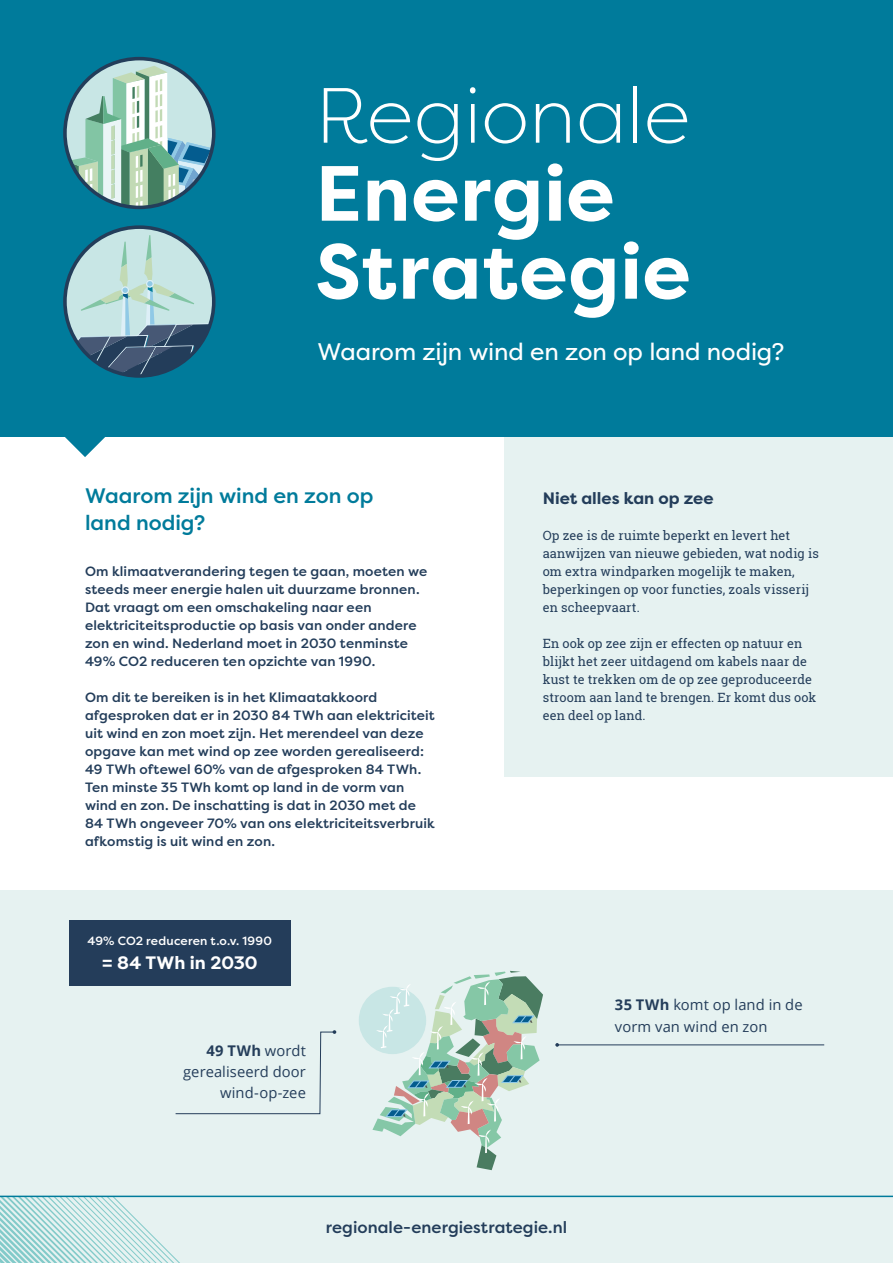
<style>
.page{position:relative;width:893px;height:1263px;background:#fff}
.page>*{position:absolute;margin:0;border:0;box-sizing:border-box;transform-origin:0 0}
.t1{font:700 78px/78px "Filson Pro";letter-spacing:.01em;color:#fff}
.RES_Heading_2_doorlo{font:24px "Filson Pro";letter-spacing:-.01em;color:#fff}
.RES_inleiding{font:500 21px/27px "Filson Pro";color:#007b9b}
.RES_Body{font:700 18px "Filson Pro";color:#fff}
.RES_Heading_2_doorlo-2{font:500 16.5px "Filson Pro";letter-spacing:.005em;color:#233d5a}
.RES_Heading_2_doorlo-3{font:700 16.5px "Filson Pro";color:#233d5a}
.RES_Body-2{font:14.7px/21px "Open Sans";letter-spacing:.005em;color:#243d5a;text-align:right}
.RES_inleiding-2{font:500 13.5px/18px "Filson Pro";letter-spacing:.01em;color:#233d5a}
.RES_body_0mm_indent{font:12.75px/18px "Roboto Slab";letter-spacing:.01em;color:#233d5a}
.RES_Body-3{font:500 12px "Filson Pro";letter-spacing:.015em;color:#fff}
.s1{font-weight:300}
.s2{font-weight:700}
</style>
<div class="page">
<div style="left:0;top:891px;width:893px;height:372px;background:#e6f2f1"></div>
<div style="left:359px;top:987px;width:67px;height:67px;background:#c8e6e5;border-radius:50%"></div>
<svg style="left:372px;top:971px;width:171px;height:199px"></svg>
<svg style="left:175px;top:1030px;width:161px;height:84px"></svg>
<hr style="left:557px;top:1044px;width:267px;height:1px;background:#243d5a">
<svg style="left:555px;top:1043px;width:4px;height:4px"></svg>
<div style="left:69px;top:920px;width:222px;height:65px;background:#243d5a"></div>
<div style="left:504px;top:397px;width:389px;height:380px;background:#e6f2f1"></div>
<div style="left:0;top:0;width:893px;height:436px;background:#007b9b"></div>
<svg style="left:61px;top:436px;width:48px;height:21px"></svg>
<svg style="left:0;top:1197px;width:184px;height:66px"></svg>
<hr style="left:0;top:1195px;width:893px;height:2px;background:#007b9b">
<svg style="left:65px;top:230px;width:146px;height:145px"></svg>
<div style="left:63px;top:225px;width:153px;height:153px;border:4px solid #233d5a;border-radius:50%"></div>
<svg style="left:68px;top:66px;width:143px;height:141px;background:#8fbebb"></svg>
<div style="left:63px;top:57px;width:153px;height:152px;border:4px solid #233d5a;border-radius:50%"></div>
<p class="t1" style="left:315px;top:78px;width:377px"><span class="s1">Regionale<br></span>Energie<br>Strategie</p>
<p class="RES_Heading_2_doorlo" style="left:318px;top:335px;width:468px">Waarom zijn wind en zon op land nodig?</p>
<p class="RES_inleiding" style="left:85px;top:482px;width:290px">Waarom zijn wind en zon op land nodig?</p>
<p class="RES_inleiding-2" style="left:85px;top:562px;width:344px">Om klimaatverandering tegen te gaan, moeten we steeds meer energie halen uit duurzame bronnen.<br>Dat vraagt om een omschakeling naar een elektriciteitsproductie op basis van onder andere zon en wind. Nederland moet in 2030 tenminste 49% CO2 reduceren ten opzichte van 1990.</p>
<p class="RES_inleiding-2" style="left:85px;top:688px;width:351px">Om dit te bereiken is in het Klimaatakkoord afgesproken dat er in 2030 84 TWh aan elektriciteit uit wind en zon moet zijn. Het merendeel van deze opgave kan met wind op zee worden gerealiseerd:<br>49 TWh oftewel 60% van de afgesproken 84 TWh.<br>Ten minste 35 TWh komt op land in de vorm van wind en zon. De inschatting is dat in 2030 met de 84 TWh ongeveer 70% van ons elektriciteitsverbruik afkomstig is uit wind en zon.</p>
<p class="RES_Body-3" style="left:88px;top:932px;width:186px">49% CO2 reduceren t.o.v. 1990</p>
<p class="RES_Body" style="left:102px;top:951px;width:157px">= 84 TWh in 2030</p>
<p class="RES_Body-2" style="left:183px;top:1040px;width:124px"><span class="s2">49 TWh</span> wordt gerealiseerd door wind-op-zee</p>
<p class="RES_Heading_2_doorlo-3" style="left:543px;top:488px;width:172px">Niet alles kan op zee</p>
<p class="RES_body_0mm_indent" style="left:543px;top:526px;width:249px">Op zee is de ruimte beperkt en levert het</p>
<p class="RES_body_0mm_indent" style="left:543px;top:544px;width:278px">aanwijzen van nieuwe gebieden, wat nodig is</p>
<p class="RES_body_0mm_indent" style="left:543px;top:562px;width:254px">om extra windparken mogelijk te maken,</p>
<p class="RES_body_0mm_indent" style="left:543px;top:580px;width:268px">beperkingen op voor functies, zoals visserij</p>
<p class="RES_body_0mm_indent" style="left:543px;top:598px;width:99px">en scheepvaart.</p>
<p class="RES_body_0mm_indent" style="left:543px;top:634px;width:275px">En ook op zee zijn er effecten op natuur en blijkt het zeer uitdagend om kabels naar de kust te trekken om de op zee geproduceerde stroom aan land te brengen. Er komt dus ook een deel op land.</p>
<p class="RES_Body-2" style="left:615px;top:994px;width:189px"><span class="s2">35 TWh</span> komt op land in de</p>
<p class="RES_Body-2" style="left:615px;top:1016px;width:154px">vorm van wind en zon</p>
<p class="RES_Heading_2_doorlo-2" style="left:326px;top:1215px;width:243px">regionale-energiestrategie.nl</p>
</div>
